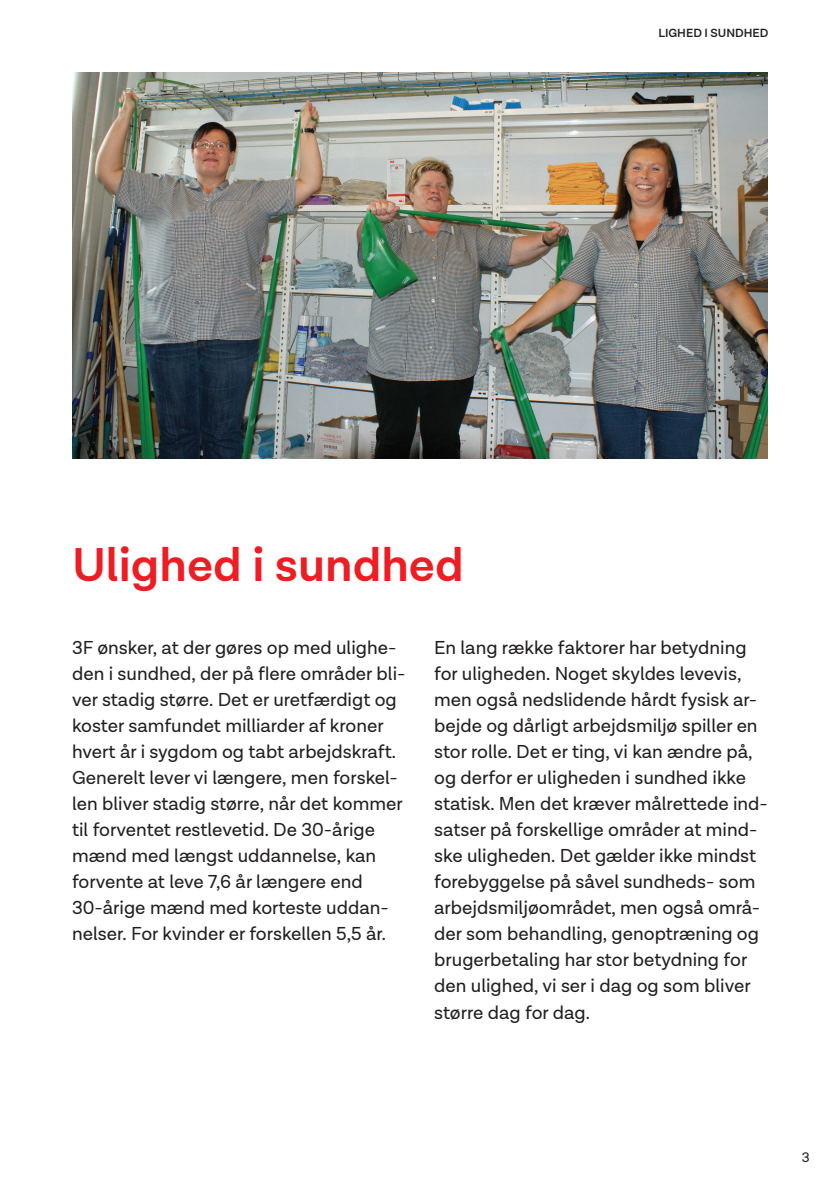
<style>
.page{position:relative;width:840px;height:1191px;background:#fff}
.page>*{position:absolute;margin:0;border:0;box-sizing:border-box;transform-origin:0 0}
.t1{font:600 48px "Lota Grotesque";color:#ee1d23}
.t2{font:19px/26px "Lota Grotesque";color:#231f20}
.t3{font:14px "Lota Grotesque";color:#231f20}
.t4{font:600 12px "Lota Grotesque";color:#231f20}
</style>
<div class="page">
<img style="left:72px;top:72px;width:695px;height:387px">
<p class="t4" style="left:658px;top:26px;width:111px">LIGHED I SUNDHED</p>
<p class="t1" style="left:72px;top:538px;width:393px">Ulighed i sundhed</p>
<p class="t2" style="left:72px;top:635px;width:335px">3F ønsker, at der gøres op med ulighe&shy;den i sundhed, der på flere områder bli&shy;ver stadig større. Det er uretfærdigt og koster samfundet milliarder af kroner hvert år i sygdom og tabt arbejdskraft.<br>Generelt lever vi længere, men forskel&shy;len bliver stadig større, når det kommer til forventet restlevetid. De 30-årige mænd med længst uddannelse, kan forvente at leve 7,6 år længere end 30-årige mænd med korteste uddan&shy;nelser. For kvinder er forskellen 5,5 år.</p>
<p class="t2" style="left:434px;top:635px;width:335px">En lang række faktorer har betydning for uligheden. Noget skyldes levevis, men også nedslidende hårdt fysisk ar&shy;bejde og dårligt arbejdsmiljø spiller en stor rolle. Det er ting, vi kan ændre på, og derfor er uligheden i sundhed ikke statisk. Men det kræver målrettede ind&shy;satser på forskellige områder at mind&shy;ske uligheden. Det gælder ikke mindst forebyggelse på såvel sundheds- som arbejdsmiljøområdet, men også områ&shy;der som behandling, genoptræning og brugerbetaling har stor betydning for den ulighed, vi ser i dag og som bliver større dag for dag.</p>
<p class="t3" style="left:801px;top:1149px;width:9px">3</p>
</div>
